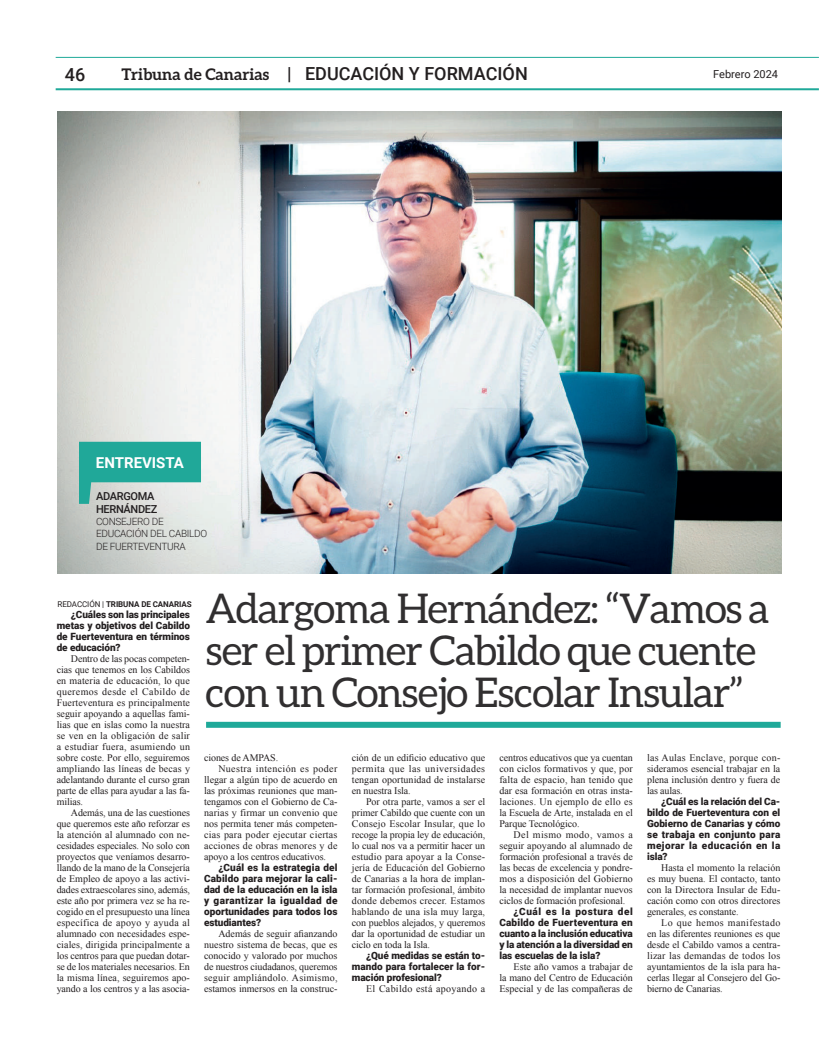
<style>
.page{position:relative;width:820px;height:1049px;background:#fff}
.page>*{position:absolute;margin:0;border:0;box-sizing:border-box;transform-origin:0 0}
.t1{font:41px/42px "Aleo";letter-spacing:-.03em;color:#312f30}
.t2{font:500 18px "Roboto";color:#231f20}
.t3{font:700 15px "Roboto";color:#fff}
.t4{font:500 11px/13.2px "Roboto";letter-spacing:-.03em;color:#231f20}
.t5{font:11px "Roboto";color:#231f20}
.t6{font:10px/11px "Times New Roman";letter-spacing:-.005em;color:#231f20;text-align:justify}
.t7{font:900 10px/11px "Roboto";letter-spacing:-.005em;color:#231f20;text-align:justify}
.t8{font:10px "Times New Roman";letter-spacing:.025em;color:#231f20}
.t9{font:300 10px/12px "Roboto";letter-spacing:-.03em;color:#231f20}
.t10{font:10px "Times New Roman";letter-spacing:.015em;color:#231f20}
.t11{font:10px "Times New Roman";letter-spacing:.035em;color:#231f20}
.t12{font:700 8px "Roboto";letter-spacing:-.01em;color:#231f20}
.s1{font-family:"Aleo";font-weight:700;font-size:16px}
.s2{font-weight:400}
</style>
<div class="page">
<hr style="left:56px;top:88px;width:762px;height:2px;background:#1fa999">
<hr style="left:56px;top:57px;width:762px;height:1px;background:#1fa999">
<div style="left:206px;top:722px;width:574px;height:6px;background:#1fa999"></div>
<img style="left:57px;top:112px;width:723px;height:462px">
<svg style="left:79px;top:442px;width:122px;height:62px;background:#5dbaaf"></svg>
<h2 class="t2" style="left:65px;top:62px;width:22px">46</h2>
<h2 class="t2" style="left:121px;top:61px;width:407px"><span class="s1">Tribuna de Canarias</span> | EDUCACIÓN Y FORMACIÓN</h2>
<p class="t5" style="left:713px;top:66px;width:66px">Febrero 2024</p>
<h3 class="t3" style="left:96px;top:452px;width:90px">ENTREVISTA</h3>
<p class="t4" style="left:96px;top:489px;width:63px">ADARGOMA<br>HERNÁNDEZ</p>
<p class="t9" style="left:96px;top:515px;width:112px">CONSEJERO DE<br>EDUCACIÓN DEL CABILDO<br>DE FUERTEVENTURA</p>
<p class="t12" style="left:57px;top:598px;width:136px"><span class="s2">REDACCIÓN |</span> TRIBUNA DE CANARIAS</p>
<h1 class="t1" style="left:205px;top:586px;width:565px">Adargoma Hernández: “Vamos a ser el primer Cabildo que cuente con un Consejo Escolar Insular”</h1>
<p class="t7" style="left:57px;top:608px;width:135px;text-indent:14px">¿Cuáles son las principales metas y objetivos del Cabildo de Fuerteventura en términos de educación?</p>
<p class="t6" style="left:57px;top:653px;width:135px;text-indent:14px">Dentro de las pocas competen&shy;cias que tenemos en los Cabildos en materia de educación, lo que queremos desde el Cabildo de Fuerteventura es principalmente seguir apoyando a aquellas fami&shy;lias que en islas como la nuestra se ven en la obligación de salir a estudiar fuera, asumiendo un sobre coste. Por ello, seguiremos ampliando las líneas de becas y adelantando durante el curso gran parte de ellas para ayudar a las fa&shy;milias.</p>
<p class="t6" style="left:57px;top:807px;width:135px;text-indent:14px">Además, una de las cuestiones que queremos este año reforzar es la atención al alumnado con ne&shy;cesidades especiales. No solo con proyectos que veníamos desarro&shy;llando de la mano de la Consejería de Empleo de apoyo a las activi&shy;dades extraescolares sino, además, este año por primera vez se ha re&shy;cogido en el presupuesto una línea específica de apoyo y ayuda al alumnado con necesidades espe&shy;ciales, dirigida principalmente a los centros para que puedan dotar&shy;se de los materiales necesarios. En la misma línea, seguiremos apo&shy;yando a los centros y a las asocia-</p>
<p class="t6" style="left:352px;top:752px;width:135px">ción de un edificio educativo que permita que las universidades tengan oportunidad de instalarse en nuestra Isla.</p>
<p class="t6" style="left:352px;top:796px;width:135px;text-indent:14px">Por otra parte, vamos a ser el primer Cabildo que cuente con un Consejo Escolar Insular, que lo recoge la propia ley de educación, lo cual nos va a permitir hacer un estudio para apoyar a la Conse&shy;jería de Educación del Gobierno de Canarias a la hora de implan&shy;tar formación profesional, ámbito donde debemos crecer. Estamos hablando de una isla muy larga, con pueblos alejados, y queremos dar la oportunidad de estudiar un ciclo en toda la Isla.</p>
<p class="t7" style="left:352px;top:949px;width:135px;text-indent:14px">¿Qué medidas se están to&shy;mando para fortalecer la for&shy;mación profesional?</p>
<p class="t8" style="left:366px;top:982px;width:121px">El Cabildo está apoyando a</p>
<p class="t6" style="left:204px;top:752px;width:75px">ciones de AMPAS.</p>
<p class="t11" style="left:218px;top:762px;width:121px">Nuestra intención es poder</p>
<p class="t6" style="left:204px;top:774px;width:135px">llegar a algún tipo de acuerdo en</p>
<p class="t6" style="left:204px;top:785px;width:135px">las próximas reuniones que man-</p>
<p class="t6" style="left:204px;top:796px;width:135px">tengamos con el Gobierno de Ca-</p>
<p class="t6" style="left:204px;top:807px;width:135px">narias y firmar un convenio que</p>
<p class="t6" style="left:204px;top:818px;width:135px">nos permita tener más competen-</p>
<p class="t8" style="left:204px;top:828px;width:135px">cias para poder ejecutar ciertas</p>
<p class="t10" style="left:204px;top:839px;width:135px">acciones de obras menores y de</p>
<p class="t6" style="left:204px;top:851px;width:123px">apoyo a los centros educativos.</p>
<p class="t7" style="left:204px;top:861px;width:135px;text-indent:14px">¿Cuál es la estrategia del Cabildo para mejorar la cali&shy;dad de la educación en la isla y garantizar la igualdad de oportunidades para todos los estudiantes?</p>
<p class="t6" style="left:204px;top:928px;width:135px;text-indent:14px">Además de seguir afianzando nuestro sistema de becas, que es conocido y valorado por muchos de nuestros ciudadanos, queremos seguir ampliándolo. Asimismo, estamos inmersos en la construc-</p>
<p class="t6" style="left:499px;top:752px;width:135px">centros educativos que ya cuentan con ciclos formativos y que, por falta de espacio, han tenido que dar esa formación en otras insta&shy;laciones. Un ejemplo de ello es la Escuela de Arte, instalada en el Parque Tecnológico.</p>
<p class="t6" style="left:499px;top:829px;width:135px;text-indent:14px">Del mismo modo, vamos a seguir apoyando al alumnado de formación profesional a través de las becas de excelencia y pondre&shy;mos a disposición del Gobierno la necesidad de implantar nuevos ciclos de formación profesional.</p>
<p class="t7" style="left:499px;top:905px;width:135px;text-indent:14px">¿Cuál es la postura del Cabildo de Fuerteventura en cuanto a la inclusión educativa y la atención a la diversidad en las escuelas de la isla?</p>
<p class="t6" style="left:499px;top:961px;width:135px;text-indent:14px">Este año vamos a trabajar de la mano del Centro de Educación Especial y de las compañeras de</p>
<p class="t6" style="left:646px;top:752px;width:135px">las Aulas Enclave, porque con&shy;sideramos esencial trabajar en la plena inclusión dentro y fuera de las aulas.</p>
<p class="t7" style="left:646px;top:795px;width:135px;text-indent:14px">¿Cuál es la relación del Ca&shy;bildo de Fuerteventura con el Gobierno de Canarias y cómo se trabaja en conjunto para mejorar la educación en la isla?</p>
<p class="t6" style="left:646px;top:862px;width:135px;text-indent:14px">Hasta el momento la relación es muy buena. El contacto, tanto con la Directora Insular de Edu&shy;cación como con otros directores generales, es constante.</p>
<p class="t6" style="left:646px;top:917px;width:135px;text-indent:14px">Lo que hemos manifestado en las diferentes reuniones es que desde el Cabildo vamos a centra&shy;lizar las demandas de todos los ayuntamientos de la isla para ha&shy;cerlas llegar al Consejero del Go&shy;bierno de Canarias.</p>
</div>
